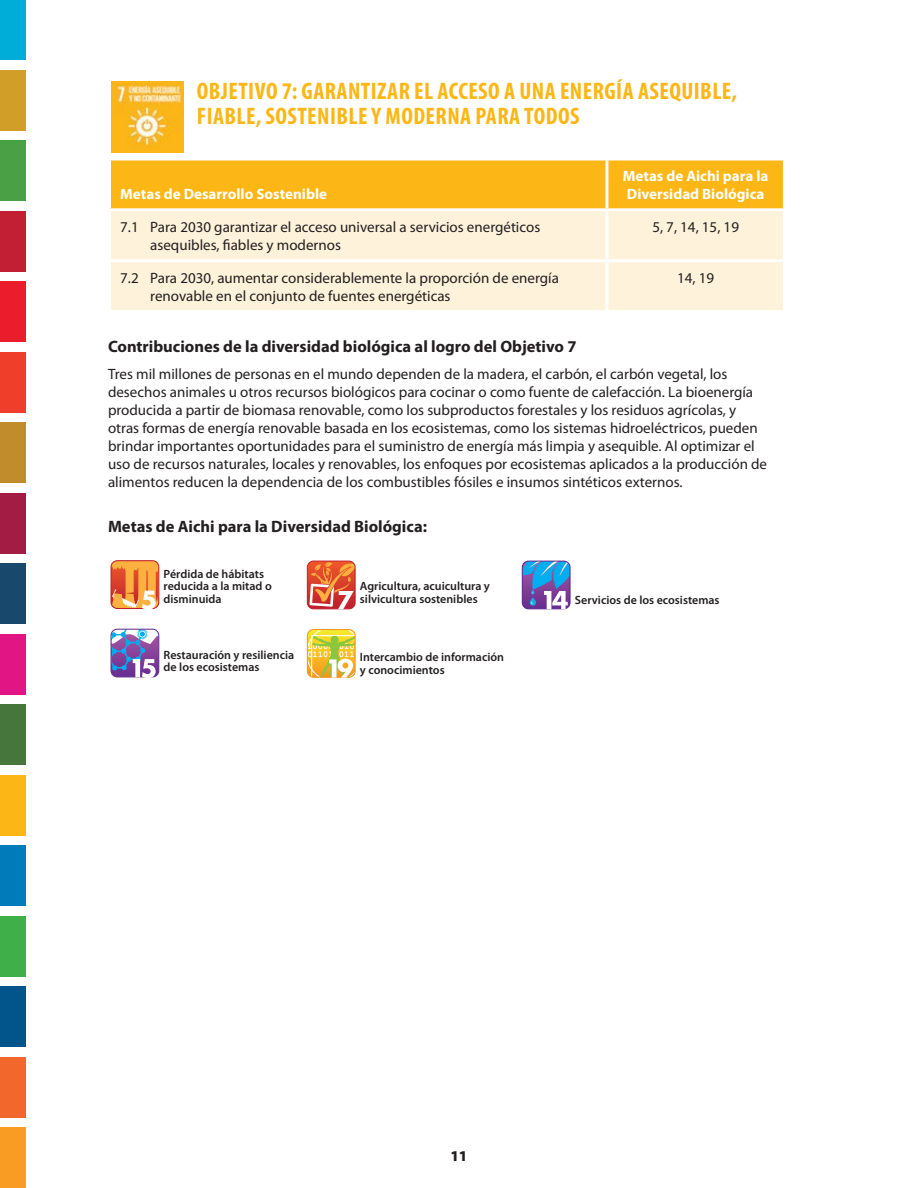
<style>
.page{position:relative;width:918px;height:1188px;background:#fff}
.page>*{position:absolute;margin:0;border:0;box-sizing:border-box;transform-origin:0 0}
.t1{font:700 condensed 24px/25.5px "Myriad Pro";letter-spacing:.02em;color:#fcb615}
.t2{font:700 16.5px "Myriad Pro";color:#231f20}
.t3{font:15px/18px "Myriad Pro";color:#231f20}
.t4{font:700 15px/18px "Myriad Pro";color:#fff}
.t5{font:900 15px "Myriad Pro";color:#231f20}
.t6{font:600 12px/12.6px "Myriad Pro";color:#231f20}
</style>
<div class="page">
<div style="left:0;top:70px;width:26px;height:61px;background:#d19f28"></div>
<div style="left:0;top:0;width:26px;height:60px;background:#00add9"></div>
<div style="left:0;top:282px;width:26px;height:60px;background:#eb1c2c"></div>
<div style="left:0;top:211px;width:26px;height:61px;background:#c21f32"></div>
<div style="left:0;top:352px;width:26px;height:61px;background:#ef3e2a"></div>
<div style="left:0;top:141px;width:26px;height:60px;background:#4aa045"></div>
<div style="left:0;top:775px;width:26px;height:61px;background:#fcb615"></div>
<div style="left:0;top:493px;width:26px;height:61px;background:#a21c43"></div>
<div style="left:0;top:1057px;width:26px;height:61px;background:#f2682c"></div>
<div style="left:0;top:1128px;width:26px;height:60px;background:#f89c24"></div>
<div style="left:0;top:634px;width:26px;height:61px;background:#e11584"></div>
<div style="left:0;top:423px;width:26px;height:60px;background:#c08c2c"></div>
<div style="left:0;top:705px;width:26px;height:60px;background:#46763b"></div>
<div style="left:0;top:846px;width:26px;height:60px;background:#007cbb"></div>
<div style="left:0;top:916px;width:26px;height:61px;background:#3eaf49"></div>
<div style="left:0;top:987px;width:26px;height:60px;background:#01558a"></div>
<div style="left:0;top:564px;width:26px;height:60px;background:#18486b"></div>
<div style="left:110px;top:160px;width:674px;height:48px;background:#fcb615"></div>
<div style="left:111px;top:211px;width:672px;height:99px;background:#fef2da"></div>
<hr style="left:108px;top:161px;width:3px;height:47px;background:#fff">
<hr style="left:605px;top:161px;width:3px;height:47px;background:#fff">
<hr style="left:783px;top:161px;width:3px;height:47px;background:#fff">
<hr style="left:605px;top:211px;width:3px;height:48px;background:#fff">
<hr style="left:108px;top:259px;width:499px;height:3px;background:#fff">
<hr style="left:607px;top:259px;width:179px;height:3px;background:#fff">
<hr style="left:605px;top:262px;width:3px;height:48px;background:#fff">
<img style="left:111px;top:81px;width:72px;height:71px">
<svg style="left:307px;top:561px;width:48px;height:48px;background:#e26d4e"></svg>
<svg style="left:111px;top:629px;width:48px;height:49px"></svg>
<svg style="left:307px;top:630px;width:48px;height:48px;background:#e4cf5d"></svg>
<svg style="left:111px;top:561px;width:48px;height:48px;background:#ee924d"></svg>
<svg style="left:522px;top:561px;width:48px;height:48px;background:#6182c6"></svg>
<h1 class="t1" style="left:197px;top:79px;width:542px">OBJETIVO 7: GARANTIZAR EL ACCESO A UNA ENERGÍA ASEQUIBLE,<br>FIABLE, SOSTENIBLE Y MODERNA PARA TODOS</h1>
<p class="t4" style="left:120px;top:185px;width:208px">Metas de Desarrollo Sostenible</p>
<p class="t4" style="left:623px;top:167px;width:147px">Metas de Aichi para la<br>Diversidad Biológica</p>
<p class="t3" style="left:150px;top:218px;width:392px;text-indent:-30px">7.1 Para 2030 garantizar el acceso universal a servicios energéticos asequibles, fiables y modernos</p>
<p class="t3" style="left:652px;top:218px;width:88px">5, 7, 14, 15, 19</p>
<p class="t3" style="left:150px;top:269px;width:410px;text-indent:-30px">7.2 Para 2030, aumentar considerablemente la proporción de energía renovable en el conjunto de fuentes energéticas</p>
<p class="t3" style="left:677px;top:269px;width:39px">14, 19</p>
<p class="t2" style="left:108px;top:337px;width:470px">Contribuciones de la diversidad biológica al logro del Objetivo 7</p>
<p class="t3" style="left:108px;top:365px;width:661px">Tres mil millones de personas en el mundo dependen de la madera, el carbón, el carbón vegetal, los desechos animales u otros recursos biológicos para cocinar o como fuente de calefacción. La bioenergía producida a partir de biomasa renovable, como los subproductos forestales y los residuos agrícolas, y otras formas de energía renovable basada en los ecosistemas, como los sistemas hidroeléctricos, pueden brindar importantes oportunidades para el suministro de energía más limpia y asequible. Al optimizar el uso de recursos naturales, locales y renovables, los enfoques por ecosistemas aplicados a la producción de alimentos reducen la dependencia de los combustibles fósiles e insumos sintéticos externos.</p>
<p class="t2" style="left:108px;top:517px;width:321px">Metas de Aichi para la Diversidad Biológica:</p>
<p class="t6" style="left:164px;top:568px;width:110px">Pérdida de hábitats reducida a la mitad o disminuida</p>
<p class="t6" style="left:360px;top:580px;width:132px">Agricultura, acuicultura y silvicultura sostenibles</p>
<p class="t6" style="left:164px;top:649px;width:132px">Restauración y resiliencia de los ecosistemas</p>
<p class="t6" style="left:360px;top:651px;width:146px">Intercambio de información y conocimientos</p>
<p class="t6" style="left:575px;top:593px;width:146px">Servicios de los ecosistemas</p>
<p class="t5" style="left:450px;top:1147px;width:19px">11</p>
</div>
